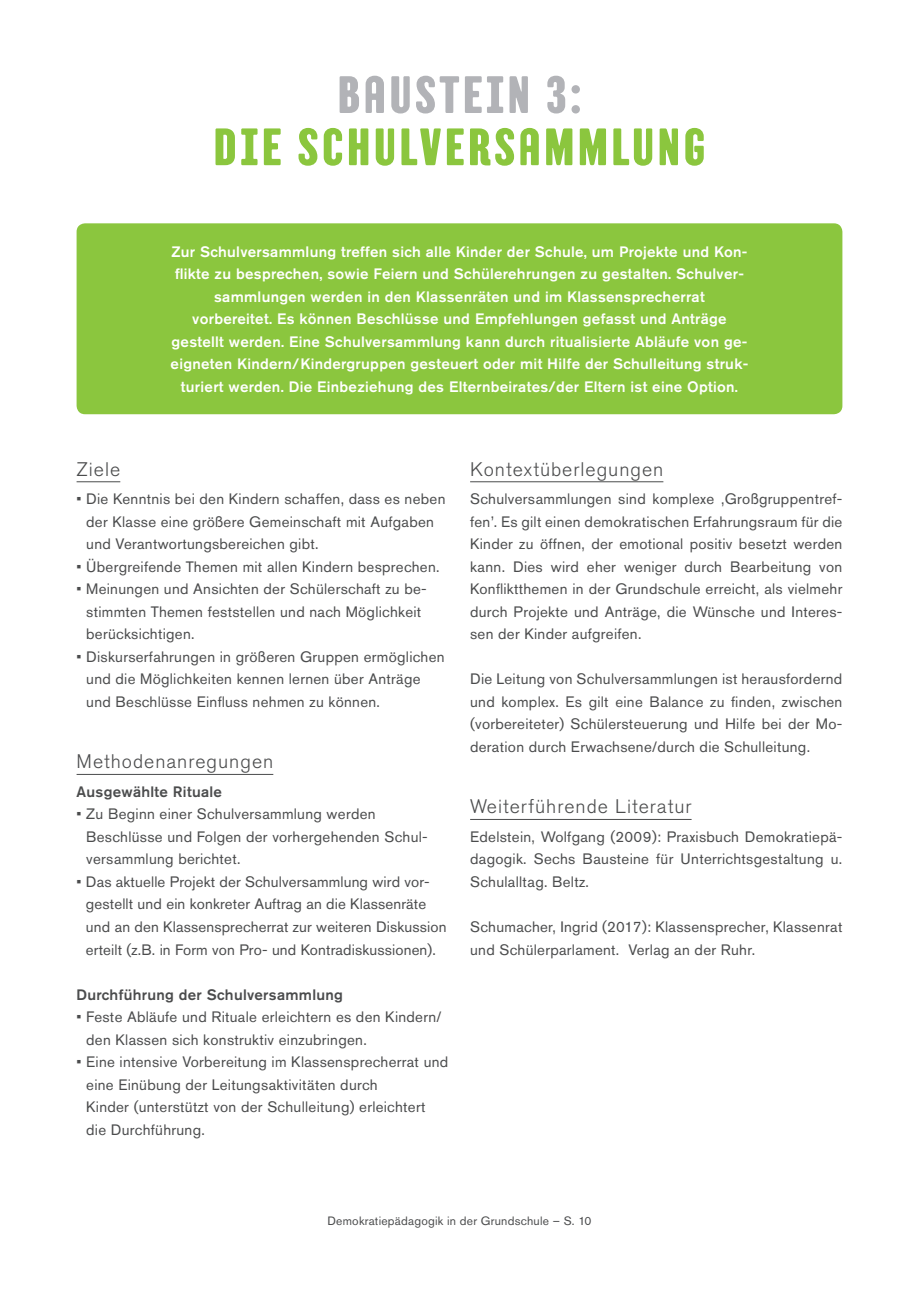
<style>
.page{position:relative;width:919px;height:1289px;background:#fff}
.page>*{position:absolute;margin:0;border:0;box-sizing:border-box;transform-origin:0 0}
.t1{font:52.5px "TT Berlinerins Grotesk";letter-spacing:.06em;color:#8bc63e}
.t2{font:52.5px "TT Berlinerins Grotesk";letter-spacing:.06em;color:#b2b3b7}
.t3{font:300 19.5px "Akzidenz Grotesk Pro";letter-spacing:.05em;color:#4b4c4d}
.t4{font:15px/22.5px "Akzidenz Grotesk Pro";letter-spacing:.02em;color:#4b4c4d}
.t5{font:500 15px/22.5px "Akzidenz Grotesk Pro";letter-spacing:.02em;color:#fff;text-align:center}
.t6{font:500 15px "Akzidenz Grotesk Pro";letter-spacing:.02em;color:#4b4c4d}
.t7{font:12px "Akzidenz Grotesk Pro";letter-spacing:.02em;color:#4b4c4d}
</style>
<div class="page">
<div style="left:77px;top:223px;width:765px;height:191px;background:#8bc63e;border-radius:9px"></div>
<hr style="left:77px;top:481px;width:43px;height:1px;background:#4b4c4d">
<hr style="left:470px;top:481px;width:193px;height:1px;background:#4b4c4d">
<hr style="left:470px;top:819px;width:221px;height:1px;background:#4b4c4d">
<hr style="left:77px;top:774px;width:196px;height:1px;background:#4b4c4d">
<h1 class="t2" style="left:337px;top:61px;width:245px">BAUSTEIN 3:</h1>
<h1 class="t1" style="left:213px;top:114px;width:493px">DIE SCHULVERSAMMLUNG</h1>
<p class="t5" style="left:171px;top:240px;width:579px">Zur Schulversammlung treffen sich alle Kinder der Schule, um Projekte und Kon&shy;flikte zu besprechen, sowie Feiern und Schülerehrungen zu gestalten. Schulver&shy;sammlungen werden in den Klassenräten und im Klassensprecherrat<br>vorbereitet. Es können Beschlüsse und Empfehlungen gefasst und Anträge gestellt werden. Eine Schulversammlung kann durch ritualisierte Abläufe von ge&shy;eigneten Kindern/Kindergruppen gesteuert oder mit Hilfe der Schulleitung struk&shy;turiert werden. Die Einbeziehung des Elternbeirates/der Eltern ist eine Option.</p>
<h2 class="t3" style="left:77px;top:456px;width:45px">Ziele</h2>
<p class="t4" style="left:86px;top:487px;width:361px;text-indent:-10px">• Die Kenntnis bei den Kindern schaffen, dass es neben der Klasse eine größere Gemeinschaft mit Aufgaben und Verantwortungsbereichen gibt.</p>
<p class="t4" style="left:77px;top:555px;width:364px">• Übergreifende Themen mit allen Kindern besprechen.</p>
<p class="t4" style="left:86px;top:577px;width:342px;text-indent:-10px">• Meinungen und Ansichten der Schülerschaft zu be&shy;stimmten Themen feststellen und nach Möglichkeit berücksichtigen.</p>
<p class="t4" style="left:86px;top:645px;width:360px;text-indent:-10px">• Diskurserfahrungen in größeren Gruppen ermöglichen und die Möglichkeiten kennen lernen über Anträge und Beschlüsse Einfluss nehmen zu können.</p>
<h2 class="t3" style="left:77px;top:749px;width:198px">Methodenanregungen</h2>
<p class="t6" style="left:77px;top:782px;width:147px">Ausgewählte Rituale</p>
<p class="t4" style="left:86px;top:802px;width:343px;text-indent:-10px">• Zu Beginn einer Schulversammlung werden<br>Beschlüsse und Folgen der vorhergehenden Schul&shy;versammlung berichtet.</p>
<p class="t4" style="left:86px;top:870px;width:362px;text-indent:-9px">• Das aktuelle Projekt der Schulversammlung wird vor&shy;gestellt und ein konkreter Auftrag an die Klassenräte und an den Klassensprecherrat zur weiteren Diskussion erteilt (z.B. in Form von Pro- und Kontradiskussionen).</p>
<p class="t6" style="left:77px;top:984px;width:268px">Durchführung der Schulversammlung</p>
<p class="t4" style="left:86px;top:1005px;width:357px;text-indent:-10px">• Feste Abläufe und Rituale erleichtern es den Kindern/ den Klassen sich konstruktiv einzubringen.</p>
<p class="t4" style="left:86px;top:1050px;width:363px;text-indent:-10px">• Eine intensive Vorbereitung im Klassensprecherrat und eine Einübung der Leitungsaktivitäten durch<br>Kinder (unterstützt von der Schulleitung) erleichtert die Durchführung.</p>
<h2 class="t3" style="left:470px;top:456px;width:195px">Kontextüberlegungen</h2>
<p class="t4" style="left:470px;top:487px;width:374px;text-align:justify">Schulversammlungen sind komplexe ‚Großgruppentref&shy;fen’. Es gilt einen demokratischen Erfahrungsraum für die Kinder zu öffnen, der emotional positiv besetzt werden kann. Dies wird eher weniger durch Bearbeitung von Konfliktthemen in der Grundschule erreicht, als vielmehr durch Projekte und Anträge, die Wünsche und Interes&shy;sen der Kinder aufgreifen.</p>
<p class="t4" style="left:470px;top:667px;width:374px;text-align:justify">Die Leitung von Schulversammlungen ist herausfordernd und komplex. Es gilt eine Balance zu finden, zwischen (vorbereiteter) Schülersteuerung und Hilfe bei der Mo&shy;deration durch Erwachsene/durch die Schulleitung.</p>
<h2 class="t3" style="left:470px;top:794px;width:223px">Weiterführende Literatur</h2>
<p class="t4" style="left:470px;top:825px;width:374px;text-align:justify">Edelstein, Wolfgang (2009): Praxisbuch Demokratiepä&shy;dagogik. Sechs Bausteine für Unterrichtsgestaltung u.<br>Schulalltag. Beltz.</p>
<p class="t4" style="left:470px;top:915px;width:374px">Schumacher, Ingrid (2017): Klassensprecher, Klassenrat und Schülerparlament. Verlag an der Ruhr.</p>
<p class="t7" style="left:327px;top:1212px;width:265px">Demokratiepädagogik in der Grundschule – S. 10</p>
</div>
